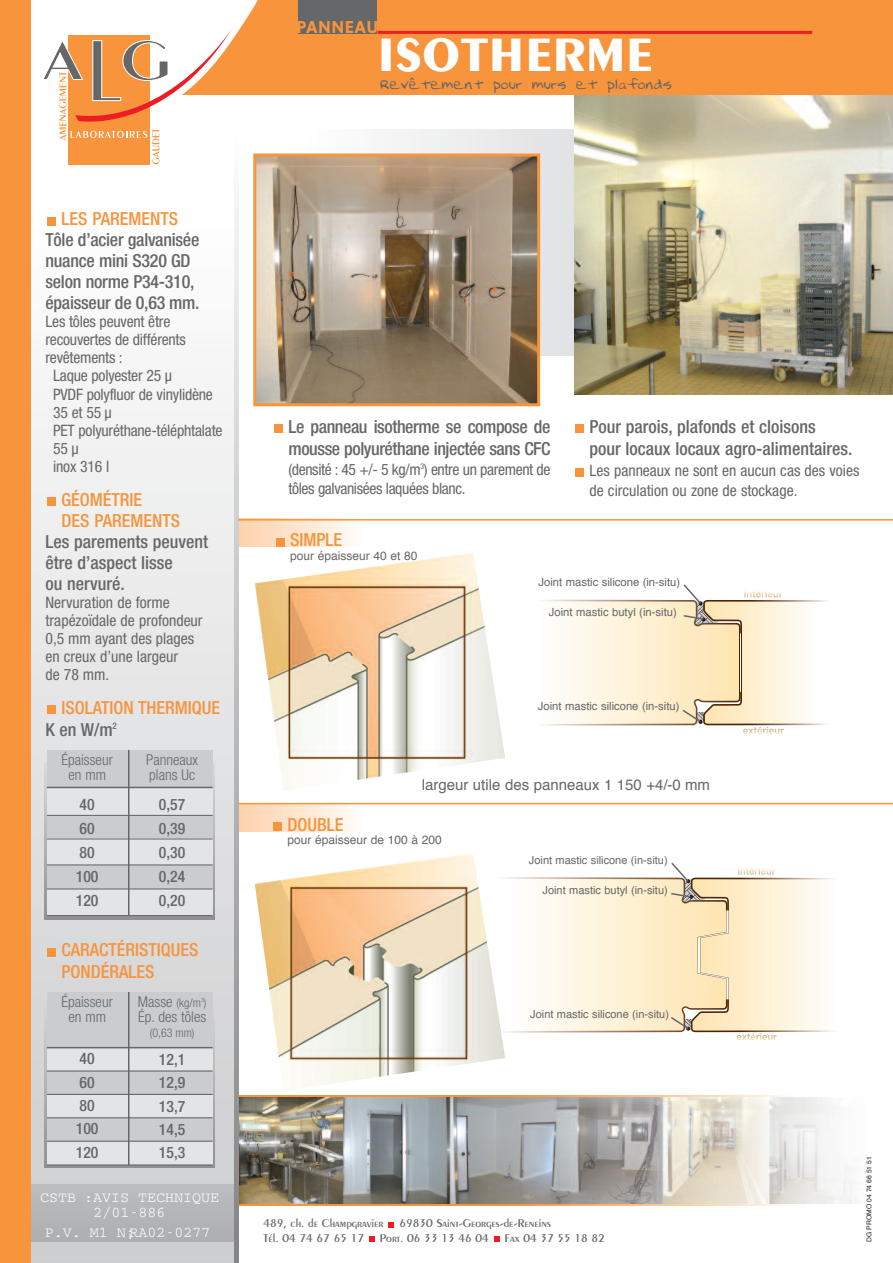
<style>
.page{position:relative;width:893px;height:1263px;background:#fff}
.page>*{position:absolute;margin:0;border:0;box-sizing:border-box;transform-origin:0 0}
.t1{font:700 49.95px "Peignot";color:#fff}
.t2{font:500 condensed 18px/21px "Helvetica Neue";letter-spacing:-.015em;color:#666768}
.t3{font:500 condensed 18px/21.6px "Helvetica Neue";color:#f7943c}
.t4{font:16.8px "Mobil";letter-spacing:.075em;color:#f7943c}
.t5{font:condensed 15.75px/18px "Helvetica Neue";letter-spacing:-.015em;color:#666768}
.t6{font:500 condensed 15.75px/23.2px "Helvetica Neue";color:#666768}
.t7{font:300 condensed 15px/15px "Helvetica Neue";color:#666768;text-align:center}
.t8{font:15px/15px "Courier";color:#fff;text-align:center}
.t9{font:15px "Helvetica";color:#666768}
.t10{font:15px "Nitta Script";color:#666768}
.t11{font:600 12px "Peignot";color:#666768}
.t12{font:12px "Helvetica";color:#666768}
.t13{font:300 condensed 12px "Helvetica Neue";color:#666768}
.t14{font:11.25px "Helvetica";color:#666768}
.t15{font:11.1px "Helvetica";color:#666768}
.t16{font:6.75px "Helvetica";color:#231f20}
.s1{color:#666768}
.s2{font-size:15px}
</style>
<div class="page">
<svg style="left:238px;top:1095px;width:278px;height:110px"></svg>
<svg style="left:516px;top:1095px;width:279px;height:110px"></svg>
<img style="left:238px;top:1097px;width:619px;height:106px">
<svg style="left:505px;top:862px;width:329px;height:178px"></svg>
<div style="left:234px;top:519px;width:128px;height:27px;background:linear-gradient(to right,#facfa8,#fffcf8)"></div>
<div style="left:234px;top:804px;width:128px;height:27px;background:linear-gradient(to right,#f8cea7,#fffdf9)"></div>
<div style="left:0;top:204px;width:238px;height:1059px;background:linear-gradient(to bottom,#fefefe,#c7c8ca)"></div>
<div style="left:0;top:1185px;width:238px;height:57px;background:#b4b5b7"></div>
<svg style="left:235px;top:204px;width:3px;height:1059px;background:#b9babc"></svg>
<svg style="left:392px;top:129px;width:182px;height:226px;background:#e6e6e6"></svg>
<img style="left:574px;top:95px;width:319px;height:299px">
<div style="left:168px;top:0;width:725px;height:95px;background:#f7943c"></div>
<div style="left:298px;top:0;width:79px;height:33px;background:#666768"></div>
<svg style="left:44px;top:0;width:214px;height:164px"></svg>
<hr style="left:377px;top:31px;width:435px;height:3px;background:#ee1d23">
<div style="left:0;top:0;width:31px;height:1263px;background:#f7943c"></div>
<svg style="left:494px;top:1236px;width:5px;height:6px"></svg>
<svg style="left:369px;top:1236px;width:6px;height:6px"></svg>
<svg style="left:389px;top:1222px;width:5px;height:5px"></svg>
<div style="left:275px;top:425px;width:8px;height:8px;background:#f7943c"></div>
<img style="left:257px;top:157px;width:279px;height:245px">
<div style="left:253px;top:153px;width:287px;height:253px;border:3px solid #f7943c"></div>
<div style="left:273px;top:822px;width:9px;height:9px;background:#f7943c"></div>
<div style="left:575px;top:468px;width:8px;height:8px;background:#f7943c"></div>
<div style="left:575px;top:425px;width:8px;height:8px;background:#f7943c"></div>
<hr style="left:238px;top:519px;width:655px;height:1px;background:#f7943c">
<hr style="left:238px;top:803px;width:655px;height:1px;background:#f7943c">
<div style="left:47px;top:498px;width:9px;height:8px;background:#f7943c"></div>
<div style="left:47px;top:706px;width:9px;height:8px;background:#f7943c"></div>
<div style="left:47px;top:217px;width:9px;height:8px;background:#f7943c"></div>
<div style="left:47px;top:948px;width:9px;height:8px;background:#f7943c"></div>
<svg style="left:44px;top:995px;width:171px;height:172px"></svg>
<svg style="left:44px;top:763px;width:171px;height:156px"></svg>
<div style="left:47px;top:992px;width:165px;height:55px;background:#cbccce"></div>
<div style="left:47px;top:1048px;width:165px;height:23px;background:#e3e4e5"></div>
<div style="left:47px;top:1071px;width:165px;height:23px;background:#cbccce"></div>
<div style="left:47px;top:1094px;width:165px;height:24px;background:#e3e4e5"></div>
<div style="left:47px;top:1118px;width:165px;height:23px;background:#cbccce"></div>
<div style="left:47px;top:1141px;width:165px;height:23px;background:#e3e4e5"></div>
<hr style="left:47px;top:1047px;width:166px;height:1px;background:#666768">
<hr style="left:47px;top:1070px;width:166px;height:1px;background:#666768">
<hr style="left:47px;top:1094px;width:166px;height:1px;background:#666768">
<hr style="left:47px;top:1117px;width:166px;height:1px;background:#666768">
<hr style="left:47px;top:1140px;width:166px;height:2px;background:#666768">
<hr style="left:47px;top:1164px;width:166px;height:1px;background:#666768">
<hr style="left:128px;top:992px;width:1px;height:173px;background:#666768">
<div style="left:47px;top:750px;width:165px;height:37px;background:#cbccce"></div>
<div style="left:47px;top:787px;width:165px;height:28px;background:#e3e4e5"></div>
<div style="left:47px;top:815px;width:165px;height:24px;background:#cbccce"></div>
<div style="left:47px;top:838px;width:165px;height:27px;background:#e3e4e5"></div>
<div style="left:47px;top:865px;width:165px;height:23px;background:#cbccce"></div>
<hr style="left:47px;top:787px;width:166px;height:1px;background:#666768">
<hr style="left:47px;top:815px;width:166px;height:1px;background:#666768">
<hr style="left:47px;top:838px;width:166px;height:1px;background:#666768">
<hr style="left:47px;top:864px;width:166px;height:1px;background:#666768">
<div style="left:47px;top:889px;width:165px;height:27px;background:#e3e4e5"></div>
<hr style="left:47px;top:915px;width:166px;height:1px;background:#666768">
<hr style="left:128px;top:750px;width:1px;height:165px;background:#666768">
<img style="left:255px;top:553px;width:250px;height:237px">
<div style="left:276px;top:538px;width:8px;height:8px;background:#f7943c"></div>
<svg style="left:490px;top:583px;width:338px;height:151px"></svg>
<img style="left:255px;top:853px;width:250px;height:235px">
<hr style="left:47px;top:888px;width:166px;height:1px;background:#666768">
<p class="t4" style="left:297px;top:21px;width:83px">PANNEAU</p>
<h1 class="t1" style="left:378px;top:36px;width:277px">ISOTHERME</h1>
<p class="t10" style="left:380px;top:79px;width:292px">Revêtement pour murs et plafonds</p>
<p class="t3" style="left:62px;top:210px;width:118px">LES PAREMENTS</p>
<p class="t2" style="left:45px;top:231px;width:156px">Tôle d’acier galvanisée nuance mini S320 GD selon norme P34-310, épaisseur de 0,63 mm.</p>
<p class="t5" style="left:45px;top:314px;width:126px">Les tôles peuvent être</p>
<p class="t5" style="left:45px;top:332px;width:142px">recouvertes de différents</p>
<p class="t5" style="left:45px;top:350px;width:79px">revêtements :</p>
<p class="t5" style="left:53px;top:368px;width:120px">Laque polyester 25 µ</p>
<p class="t5" style="left:53px;top:386px;width:161px">PVDF polyfluor de vinylidène</p>
<p class="t5" style="left:53px;top:404px;width:60px">35 et 55 µ</p>
<p class="t5" style="left:53px;top:422px;width:171px">PET polyuréthane-téléphtalate</p>
<p class="t5" style="left:53px;top:440px;width:27px">55 µ</p>
<p class="t5" style="left:53px;top:458px;width:58px">inox 316 l</p>
<p class="t3" style="left:62px;top:491px;width:120px;line-height:21px">GÉOMÉTRIE<br>DES PAREMENTS</p>
<p class="t2" style="left:45px;top:533px;width:164px">Les parements peuvent être d’aspect lisse<br>ou nervuré.</p>
<p class="t5" style="left:45px;top:595px;width:159px">Nervuration de forme trapézoïdale de profondeur<br>0,5 mm ayant des plages en creux d’une largeur<br>de 78 mm.</p>
<p class="t3" style="left:45px;top:698px;width:176px;text-indent:16px">ISOLATION THERMIQUE<br><span class="s1">K en W/m</span><sup>2</sup></p>
<p class="t7" style="left:61px;top:753px;width:53px">Épaisseur en mm</p>
<p class="t6" style="left:76px;top:793px;width:24px;line-height:24px">40<br>60<br>80<br>100<br>120</p>
<p class="t7" style="left:146px;top:753px;width:53px;text-align:left">Panneaux plans Uc</p>
<p class="t6" style="left:159px;top:793px;width:28px;line-height:24px;text-align:justify">0,57<br>0,39<br>0,30<br>0,24<br>0,20</p>
<p class="t3" style="left:62px;top:941px;width:139px">CARACTÉRISTIQUES<br>PONDÉRALES</p>
<p class="t7" style="left:61px;top:995px;width:53px">Épaisseur en mm</p>
<p class="t6" style="left:76px;top:1048px;width:24px">40<br>60<br>80<br>100<br>120</p>
<p class="t13" style="left:138px;top:998px;width:70px"><span class="s2">Masse</span> (kg/m<sup>3</sup>)</p>
<p class="t7" style="left:138px;top:1010px;width:70px">Ép. des tôles</p>
<p class="t13" style="left:150px;top:1028px;width:46px">(0,63 mm)</p>
<p class="t6" style="left:159px;top:1049px;width:28px;text-align:justify">12,1<br>12,9<br>13,7<br>14,5<br>15,3</p>
<p class="t8" style="left:40px;top:1191px;width:181px">CSTB : AVIS TECHNIQUE<br>2/01-886</p>
<p class="t8" style="left:45px;top:1225px;width:167px">P.V. M1 N¡RA02-0277</p>
<p class="t2" style="left:288px;top:417px;width:264px;line-height:21.6px">Le panneau isotherme se compose de mousse polyuréthane injectée sans CFC</p>
<p class="t5" style="left:288px;top:461px;width:264px;line-height:18.9px">(densité : 45 +/- 5 kg/m<sup>3</sup>) entre un parement de tôles galvanisées laquées blanc.</p>
<p class="t3" style="left:290px;top:531px;width:53px">SIMPLE</p>
<p class="t12" style="left:290px;top:550px;width:129px">pour épaisseur 40 et 80</p>
<p class="t2" style="left:589px;top:417px;width:264px;line-height:21.6px">Pour parois, plafonds et cloisons<br>pour locaux locaux agro-alimentaires.</p>
<p class="t5" style="left:589px;top:462px;width:271px;line-height:20px">Les panneaux ne sont en aucun cas des voies de circulation ou zone de stockage.</p>
<p class="t14" style="left:539px;top:577px;width:143px">Joint mastic silicone (in-situ)</p>
<p class="t14" style="left:549px;top:607px;width:129px">Joint mastic butyl (in-situ)</p>
<p class="t14" style="left:538px;top:701px;width:143px">Joint mastic silicone (in-situ)</p>
<p class="t9" style="left:422px;top:779px;width:290px">largeur utile des panneaux 1 150 +4/-0 mm</p>
<p class="t3" style="left:287px;top:815px;width:57px">DOUBLE</p>
<p class="t12" style="left:287px;top:835px;width:156px">pour épaisseur de 100 à 200</p>
<p class="t15" style="left:529px;top:855px;width:140px">Joint mastic silicone (in-situ)</p>
<p class="t15" style="left:542px;top:886px;width:127px">Joint mastic butyl (in-situ)</p>
<p class="t15" style="left:530px;top:1010px;width:140px">Joint mastic silicone (in-situ)</p>
<p class="t11" style="left:264px;top:1219px;width:121px">489, ch. de Champgravier</p>
<p class="t11" style="left:399px;top:1219px;width:153px">69830 Saint-Georges-de-Reneins</p>
<p class="t11" style="left:264px;top:1233px;width:102px">Tél. 04 74 67 65 17</p>
<p class="t11" style="left:380px;top:1233px;width:110px">Port. 06 33 13 46 04</p>
<p class="t11" style="left:505px;top:1233px;width:102px">Fax 04 37 55 18 82</p>
<p class="t16" style="left:866px;top:1242px;width:87px;rotate:-90deg">dg promo 04 74 66 51 51</p>
</div>
